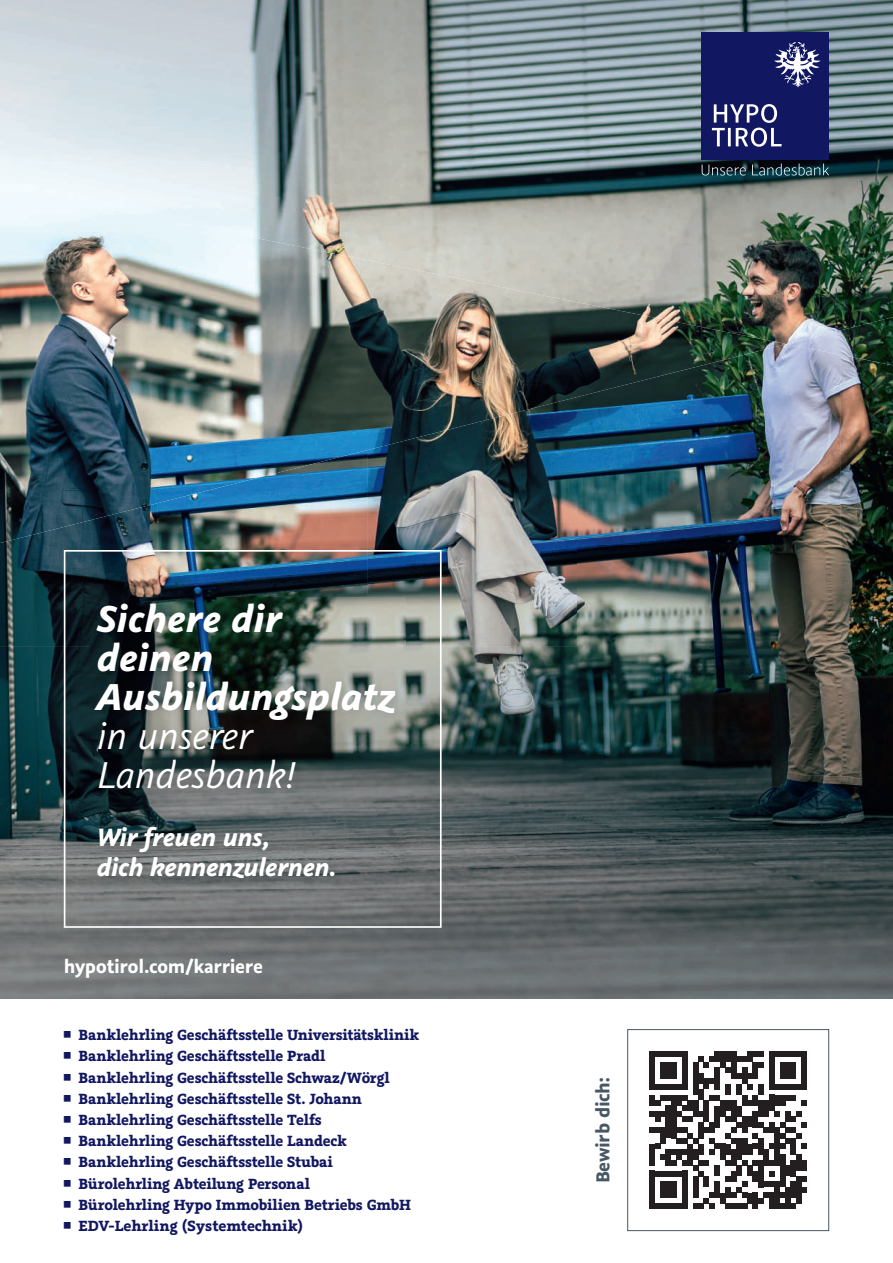
<style>
.page{position:relative;width:893px;height:1263px;background:#fff}
.page>*{position:absolute;margin:0;border:0;box-sizing:border-box;transform-origin:0 0}
.t1{font:italic 700 41.85px/39px "Graublau Sans";color:#fff}
.t2{font:italic 41.85px/39px "Graublau Sans";letter-spacing:-.015em;color:#fff}
.t3{font:italic 700 27.9px/29.2px "Graublau Sans";letter-spacing:-.015em;color:#fff}
.t4{font:700 21px "Graublau Sans";letter-spacing:-.015em;color:#fff}
.t5{font:700 21px "Graublau Sans";letter-spacing:-.015em;color:#475865}
.t6{font:700 16.5px "Graublau Slab";letter-spacing:-.01em;color:#121761}
</style>
<div class="page">
<img style="left:0;top:197px;width:578px;height:306px">
<img style="left:0;top:0;width:788px;height:197px">
<img style="left:788px;top:0;width:105px;height:317px">
<img style="left:48px;top:196px;width:740px;height:50px">
<img style="left:294px;top:246px;width:494px;height:49px">
<img style="left:541px;top:295px;width:247px;height:49px">
<img style="left:578px;top:344px;width:262px;height:655px">
<img style="left:840px;top:365px;width:53px;height:634px">
<img style="left:367px;top:397px;width:211px;height:602px">
<img style="left:157px;top:450px;width:211px;height:100px">
<img style="left:0;top:503px;width:158px;height:143px">
<img style="left:0;top:646px;width:104px;height:353px">
<img style="left:104px;top:928px;width:264px;height:71px">
<img style="left:787px;top:317px;width:106px;height:48px">
<div style="left:702px;top:32px;width:127px;height:127px;background:#121761"></div>
<svg style="left:774px;top:42px;width:46px;height:45px"></svg>
<svg style="left:712px;top:104px;width:70px;height:43px"></svg>
<svg style="left:702px;top:164px;width:127px;height:11px"></svg>
<div style="left:649px;top:1051px;width:6px;height:11px;background:#231f20"></div>
<div style="left:649px;top:1062px;width:6px;height:11px;background:#231f20"></div>
<div style="left:649px;top:1073px;width:6px;height:16px;background:#231f20"></div>
<div style="left:660px;top:1062px;width:6px;height:11px;background:#231f20"></div>
<div style="left:666px;top:1062px;width:5px;height:11px;background:#231f20"></div>
<div style="left:671px;top:1062px;width:6px;height:11px;background:#231f20"></div>
<svg style="left:660px;top:1073px;width:17px;height:5px"></svg>
<svg style="left:655px;top:1051px;width:27px;height:6px"></svg>
<svg style="left:655px;top:1084px;width:27px;height:5px"></svg>
<div style="left:682px;top:1051px;width:5px;height:11px;background:#231f20"></div>
<div style="left:682px;top:1062px;width:5px;height:11px;background:#231f20"></div>
<div style="left:682px;top:1073px;width:5px;height:16px;background:#231f20"></div>
<div style="left:693px;top:1062px;width:5px;height:11px;background:#231f20"></div>
<div style="left:693px;top:1073px;width:5px;height:22px;background:#231f20"></div>
<div style="left:698px;top:1089px;width:6px;height:11px;background:#231f20"></div>
<div style="left:725px;top:1084px;width:6px;height:11px;background:#231f20"></div>
<div style="left:736px;top:1084px;width:6px;height:11px;background:#231f20"></div>
<svg style="left:698px;top:1051px;width:65px;height:38px"></svg>
<div style="left:758px;top:1084px;width:5px;height:11px;background:#231f20"></div>
<div style="left:769px;top:1051px;width:5px;height:11px;background:#231f20"></div>
<div style="left:769px;top:1062px;width:5px;height:11px;background:#231f20"></div>
<div style="left:769px;top:1073px;width:5px;height:16px;background:#231f20"></div>
<div style="left:780px;top:1062px;width:5px;height:11px;background:#231f20"></div>
<div style="left:785px;top:1062px;width:6px;height:11px;background:#231f20"></div>
<div style="left:791px;top:1062px;width:5px;height:11px;background:#231f20"></div>
<svg style="left:780px;top:1073px;width:16px;height:5px"></svg>
<svg style="left:774px;top:1051px;width:27px;height:6px"></svg>
<svg style="left:774px;top:1084px;width:27px;height:5px"></svg>
<div style="left:801px;top:1051px;width:6px;height:11px;background:#231f20"></div>
<div style="left:801px;top:1062px;width:6px;height:11px;background:#231f20"></div>
<div style="left:801px;top:1073px;width:6px;height:16px;background:#231f20"></div>
<svg style="left:649px;top:1095px;width:158px;height:114px"></svg>
<div style="left:627px;top:1029px;width:202px;height:202px;border:1px solid #475865"></div>
<svg style="left:64px;top:550px;width:378px;height:378px;background:#535e5f"></svg>
<h1 class="t1" style="left:97px;top:599px;width:299px">Sichere dir deinen<br>Ausbildungsplatz</h1>
<h1 class="t2" style="left:97px;top:718px;width:200px">in unserer<br>Landesbank!</h1>
<h2 class="t3" style="left:97px;top:823px;width:242px">Wir freuen uns,<br>dich kennenzulernen.</h2>
<p class="t4" style="left:64px;top:953px;width:201px">hypotirol.com/karriere</p>
<p class="t6" style="left:64px;top:1024px;width:357px"><sup>■</sup> Banklehrling Geschäftsstelle Universitätsklinik</p>
<p class="t6" style="left:64px;top:1045px;width:263px"><sup>■</sup> Banklehrling Geschäftsstelle Pradl</p>
<p class="t6" style="left:64px;top:1067px;width:327px"><sup>■</sup> Banklehrling Geschäftsstelle Schwaz/Wörgl</p>
<p class="t6" style="left:64px;top:1088px;width:300px"><sup>■</sup> Banklehrling Geschäftsstelle St. Johann</p>
<p class="t6" style="left:64px;top:1109px;width:259px"><sup>■</sup> Banklehrling Geschäftsstelle Telfs</p>
<p class="t6" style="left:64px;top:1130px;width:285px"><sup>■</sup> Banklehrling Geschäftsstelle Landeck</p>
<p class="t6" style="left:64px;top:1151px;width:271px"><sup>■</sup> Banklehrling Geschäftsstelle Stubai</p>
<p class="t6" style="left:64px;top:1173px;width:248px"><sup>■</sup> Bürolehrling Abteilung Personal</p>
<p class="t6" style="left:64px;top:1194px;width:349px"><sup>■</sup> Bürolehrling Hypo Immobilien Betriebs GmbH</p>
<p class="t6" style="left:64px;top:1215px;width:241px"><sup>■</sup> EDV-Lehrling (Systemtechnik)</p>
<p class="t5" style="left:589px;top:1183px;width:108px;rotate:-90deg">Bewirb dich:</p>
</div>
